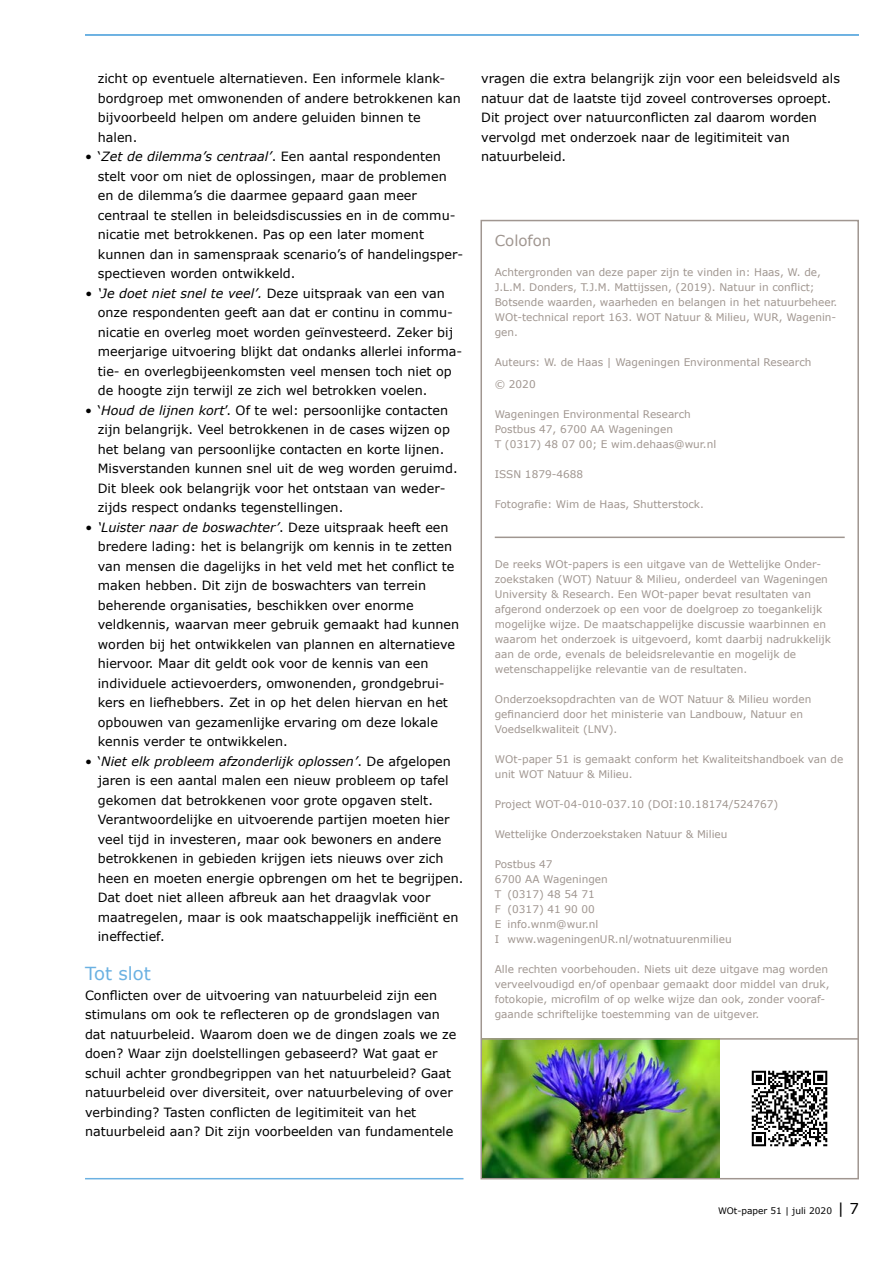
<style>
.page{position:relative;width:893px;height:1263px;background:#fff}
.page>*{position:absolute;margin:0;border:0;box-sizing:border-box;transform-origin:0 0}
.t1{font:18px "Verdana";color:#6bb1e2}
.t2{font:15px "Verdana";color:#a09690}
.t3{font:12.75px/19.5px "Verdana";color:#000}
.t4{font:10.5px/15px "Verdana";color:#a09690}
.t5{font:9px "Verdana";color:#000}
.s1{font-style:italic}
.s2{font-size:15px}
</style>
<div class="page">
<hr style="left:85px;top:34px;width:774px;height:2px;background:#6bb1e2">
<svg style="left:752px;top:1071px;width:75px;height:75px"></svg>
<img style="left:483px;top:1040px;width:236px;height:136px">
<hr style="left:481px;top:1038px;width:377px;height:2px;background:#a09690">
<hr style="left:495px;top:537px;width:350px;height:1px;background:#a09690">
<div style="left:480px;top:220px;width:379px;height:959px;border:2px solid #a09690"></div>
<hr style="left:85px;top:1178px;width:378px;height:1px;background:#6bb1e2">
<p class="t3" style="left:98px;top:69px;width:365px">zicht op eventuele alternatieven. Een informele klank&shy;bordgroep met omwonenden of andere betrokkenen kan bijvoorbeeld helpen om andere geluiden binnen te halen.</p>
<p class="t3" style="left:98px;top:147px;width:367px;text-indent:-13px">• ‘<span class="s1">Zet de dilemma’s centraal’</span>. Een aantal respondenten stelt voor om niet de oplossingen, maar de problemen en de dilemma’s die daarmee gepaard gaan meer centraal te stellen in beleidsdiscussies en in de commu&shy;nicatie met betrokkenen. Pas op een later moment kunnen dan in samenspraak scenario’s of handelingsper&shy;spectieven worden ontwikkeld.</p>
<p class="t3" style="left:98px;top:283px;width:366px;text-indent:-13px"><span class="s1">• ‘Je doet niet snel te veel’.</span> Deze uitspraak van een van onze respondenten geeft aan dat er continu in commu&shy;nicatie en overleg moet worden geïnvesteerd. Zeker bij meerjarige uitvoering blijkt dat ondanks allerlei informa&shy;tie- en overlegbijeenkomsten veel mensen toch niet op de hoogte zijn terwijl ze zich wel betrokken voelen.</p>
<p class="t3" style="left:98px;top:400px;width:361px;text-indent:-13px">• ‘<span class="s1">Houd de lijnen kort</span>’. Of te wel: persoonlijke contacten zijn belangrijk. Veel betrokkenen in de cases wijzen op het belang van persoonlijke contacten en korte lijnen.<br>Misverstanden kunnen snel uit de weg worden geruimd.<br>Dit bleek ook belangrijk voor het ontstaan van weder&shy;zijds respect ondanks tegenstellingen.</p>
<p class="t3" style="left:98px;top:517px;width:363px;text-indent:-13px"><span class="s1">• ‘Luister naar de boswachter’</span>. Deze uitspraak heeft een bredere lading: het is belangrijk om kennis in te zetten van mensen die dagelijks in het veld met het conflict te maken hebben. Dit zijn de boswachters van terrein beherende organisaties, beschikken over enorme veldkennis, waarvan meer gebruik gemaakt had kunnen worden bij het ontwikkelen van plannen en alternatieve hiervoor. Maar dit geldt ook voor de kennis van een individuele actievoerders, omwonenden, grondgebrui&shy;kers en liefhebbers. Zet in op het delen hiervan en het opbouwen van gezamenlijke ervaring om deze lokale kennis verder te ontwikkelen.</p>
<p class="t3" style="left:98px;top:751px;width:367px;text-indent:-13px">• ‘<span class="s1">Niet elk probleem afzonderlijk oplossen’</span>. De afgelopen jaren is een aantal malen een nieuw probleem op tafel gekomen dat betrokkenen voor grote opgaven stelt.<br>Verantwoordelijke en uitvoerende partijen moeten hier veel tijd in investeren, maar ook bewoners en andere betrokkenen in gebieden krijgen iets nieuws over zich heen en moeten energie opbrengen om het te begrijpen.<br>Dat doet niet alleen afbreuk aan het draagvlak voor maatregelen, maar is ook maatschappelijk inefficiënt en ineffectief.</p>
<h1 class="t1" style="left:85px;top:961px;width:67px">Tot slot</h1>
<p class="t3" style="left:85px;top:985px;width:373px">Conflicten over de uitvoering van natuurbeleid zijn een stimulans om ook te reflecteren op de grondslagen van dat natuurbeleid. Waarom doen we de dingen zoals we ze doen? Waar zijn doelstellingen gebaseerd? Wat gaat er schuil achter grondbegrippen van het natuurbeleid? Gaat natuurbeleid over diversiteit, over natuurbeleving of over verbinding? Tasten conflicten de legitimiteit van het natuurbeleid aan? Dit zijn voorbeelden van fundamentele</p>
<p class="t3" style="left:481px;top:69px;width:360px">vragen die extra belangrijk zijn voor een beleidsveld als natuur dat de laatste tijd zoveel controverses oproept.<br>Dit project over natuurconflicten zal daarom worden vervolgd met onderzoek naar de legitimiteit van natuurbeleid.</p>
<p class="t2" style="left:495px;top:230px;width:58px">Colofon</p>
<p class="t4" style="left:495px;top:264px;width:344px">Achtergronden van deze paper zijn te vinden in: Haas, W. de, J.L.M. Donders, T.J.M. Mattijssen, (2019). Natuur in conflict; Botsende waarden, waarheden en belangen in het natuurbeheer.<br>WOt-technical report 163. WOT Natuur &amp; Milieu, WUR, Wagenin&shy;gen.</p>
<p class="t4" style="left:495px;top:350px;width:318px;line-height:22.5px">Auteurs: W. de Haas | Wageningen Environmental Research © 2020</p>
<p class="t4" style="left:495px;top:407px;width:223px">Wageningen Environmental Research<br>Postbus 47, 6700 AA Wageningen<br>T (0317) 48 07 00; E wim.dehaas@wur.nl</p>
<p class="t4" style="left:495px;top:467px;width:90px">ISSN 1879-4688</p>
<p class="t4" style="left:495px;top:497px;width:211px">Fotografie: Wim de Haas, Shutterstock.</p>
<p class="t4" style="left:495px;top:557px;width:338px">De reeks WOt-papers is een uitgave van de Wettelijke Onder&shy;zoekstaken (WOT) Natuur &amp; Milieu, onderdeel van Wageningen University &amp; Research. Een WOt-paper bevat resultaten van afgerond onderzoek op een voor de doelgroep zo toegankelijk mogelijke wijze. De maatschappelijke discussie waarbinnen en waarom het onderzoek is uitgevoerd, komt daarbij nadrukkelijk aan de orde, evenals de beleidsrelevantie en mogelijk de wetenschappelijke relevantie van de resultaten.</p>
<p class="t4" style="left:495px;top:692px;width:318px">Onderzoeksopdrachten van de WOT Natuur &amp; Milieu worden gefinancierd door het ministerie van Landbouw, Natuur en<br>Voedselkwaliteit (LNV).</p>
<p class="t4" style="left:495px;top:752px;width:350px">WOt-paper 51 is gemaakt conform het Kwaliteitshandboek van de unit WOT Natuur &amp; Milieu.</p>
<p class="t4" style="left:495px;top:797px;width:285px">Project WOT-04-010-037.10 (DOI:10.18174/524767)</p>
<p class="t4" style="left:495px;top:827px;width:234px">Wettelijke Onderzoekstaken Natuur &amp; Milieu</p>
<p class="t4" style="left:495px;top:857px;width:238px">Postbus 47<br>6700 AA Wageningen<br>T (0317) 48 54 71<br>F (0317) 41 90 00<br>E info.wnm@wur.nl<br>I www.wageningenUR.nl/wotnatuurenmilieu</p>
<p class="t4" style="left:495px;top:962px;width:336px">Alle rechten voorbehouden. Niets uit deze uitgave mag worden verveelvoudigd en/of openbaar gemaakt door middel van druk, fotokopie, microfilm of op welke wijze dan ook, zonder vooraf&shy;gaande schriftelijke toestemming van de uitgever.</p>
<p class="t5" style="left:718px;top:1205px;width:142px">WOt-paper 51 | juli 2020 <span class="s2">| 7</span></p>
</div>
